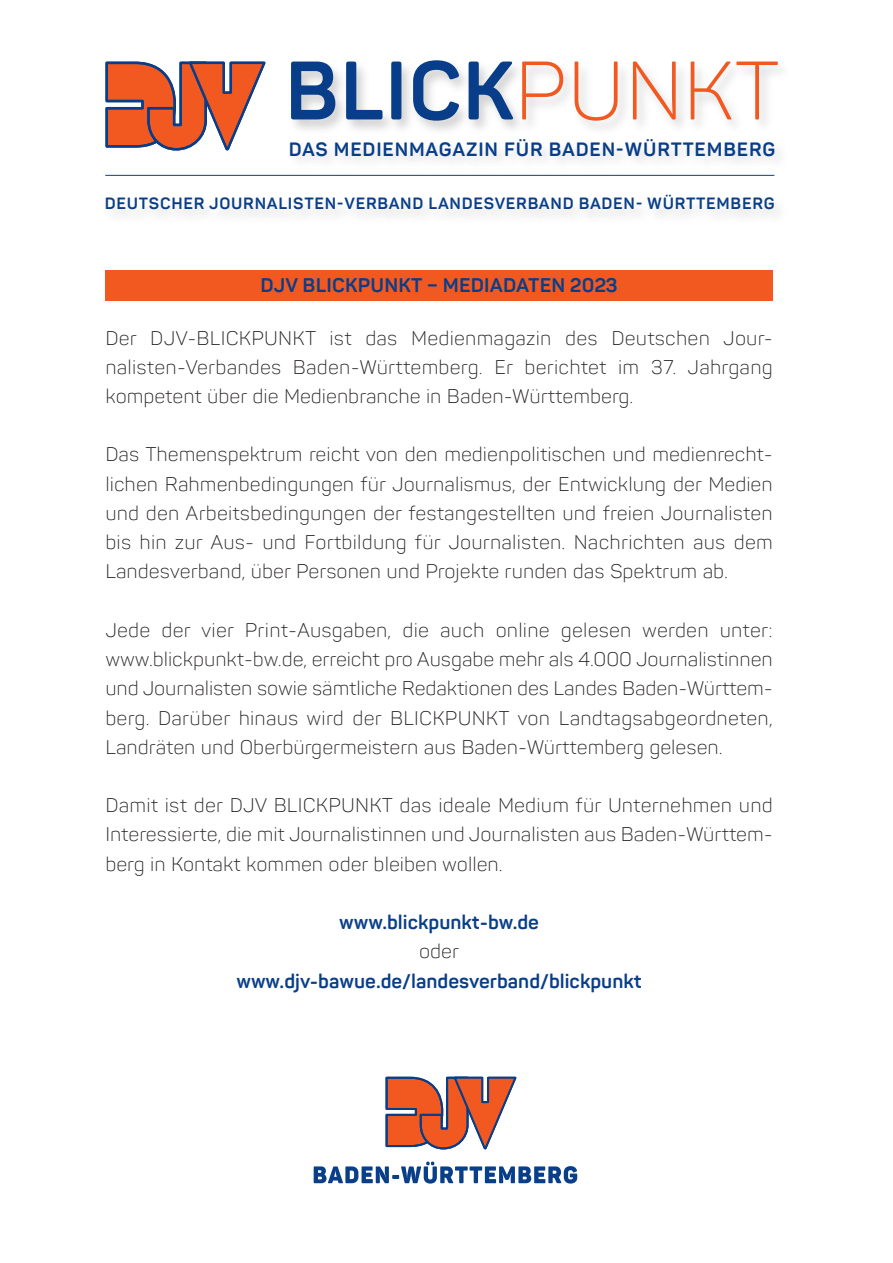
<style>
.page{position:relative;width:893px;height:1263px;background:#fff}
.page>*{position:absolute;margin:0;border:0;box-sizing:border-box;transform-origin:0 0}
.t1{font:700 81.6px "Panton";letter-spacing:.01em;color:#083e89}
.t2{font:300 19.5px/29.2px "Panton";color:#231f20;text-align:justify}
.t3{font:700 19.5px "Panton";color:#083e89}
.t4{font:700 19.05px "Panton";letter-spacing:.045em;color:#083e89}
.t5{font:700 16.2px "Panton";letter-spacing:.045em;color:#083e89}
.s1{font-family:"Panton Light Caps";font-weight:400;color:#f15921}
</style>
<div class="page">
<div style="left:105px;top:271px;width:668px;height:30px;background:#f15921"></div>
<hr style="left:105px;top:175px;width:669px;height:1px;background:#083e89">
<svg style="left:385px;top:1076px;width:132px;height:74px"></svg>
<svg style="left:314px;top:1161px;width:263px;height:22px"></svg>
<svg style="left:105px;top:61px;width:161px;height:90px"></svg>
<h1 class="t1" style="left:285px;top:46px;width:496px">BLICK<span class="s1">PUNKT</span></h1>
<p class="t4" style="left:289px;top:139px;width:488px">DAS MEDIENMAGAZIN FÜR BADEN-WÜRTTEMBERG</p>
<p class="t5" style="left:105px;top:195px;width:671px">DEUTSCHER JOURNALISTEN-VERBAND LANDESVERBAND BADEN- WÜRTTEMBERG</p>
<p class="t3" style="left:260px;top:274px;width:359px">DJV BLICKPUNKT – MEDIADATEN 2023</p>
<p class="t2" style="left:105px;top:323px;width:669px">Der DJV-BLICKPUNKT ist das Medienmagazin des Deutschen Jour&shy;nalisten-Verbandes Baden-Württemberg. Er berichtet im 37. Jahrgang kompetent über die Medienbranche in Baden-Württemberg.</p>
<p class="t2" style="left:105px;top:440px;width:669px">Das Themenspektrum reicht von den medienpolitischen und medienrecht&shy;lichen Rahmenbedingungen für Journalismus, der Entwicklung der Medien und den Arbeitsbedingungen der festangestellten und freien Journalisten bis hin zur Aus- und Fortbildung für Journalisten. Nachrichten aus dem Landesverband, über Personen und Projekte runden das Spektrum ab.</p>
<p class="t2" style="left:105px;top:616px;width:669px">Jede der vier Print-Ausgaben, die auch online gelesen werden unter: www.blickpunkt-bw.de, erreicht pro Ausgabe mehr als 4.000 Journalistinnen und Journalisten sowie sämtliche Redaktionen des Landes Baden-Württem&shy;berg. Darüber hinaus wird der BLICKPUNKT von Landtagsabgeordneten, Landräten und Oberbürgermeistern aus Baden-Württemberg gelesen.</p>
<p class="t2" style="left:105px;top:791px;width:669px">Damit ist der DJV BLICKPUNKT das ideale Medium für Unternehmen und Interessierte, die mit Journalistinnen und Journalisten aus Baden-Württem&shy;berg in Kontakt kommen oder bleiben wollen.</p>
<p class="t3" style="left:339px;top:911px;width:201px">www.blickpunkt-bw.de</p>
<p class="t2" style="left:419px;top:937px;width:42px">oder</p>
<p class="t3" style="left:236px;top:970px;width:407px">www.djv-bawue.de/landesverband/blickpunkt</p>
</div>
